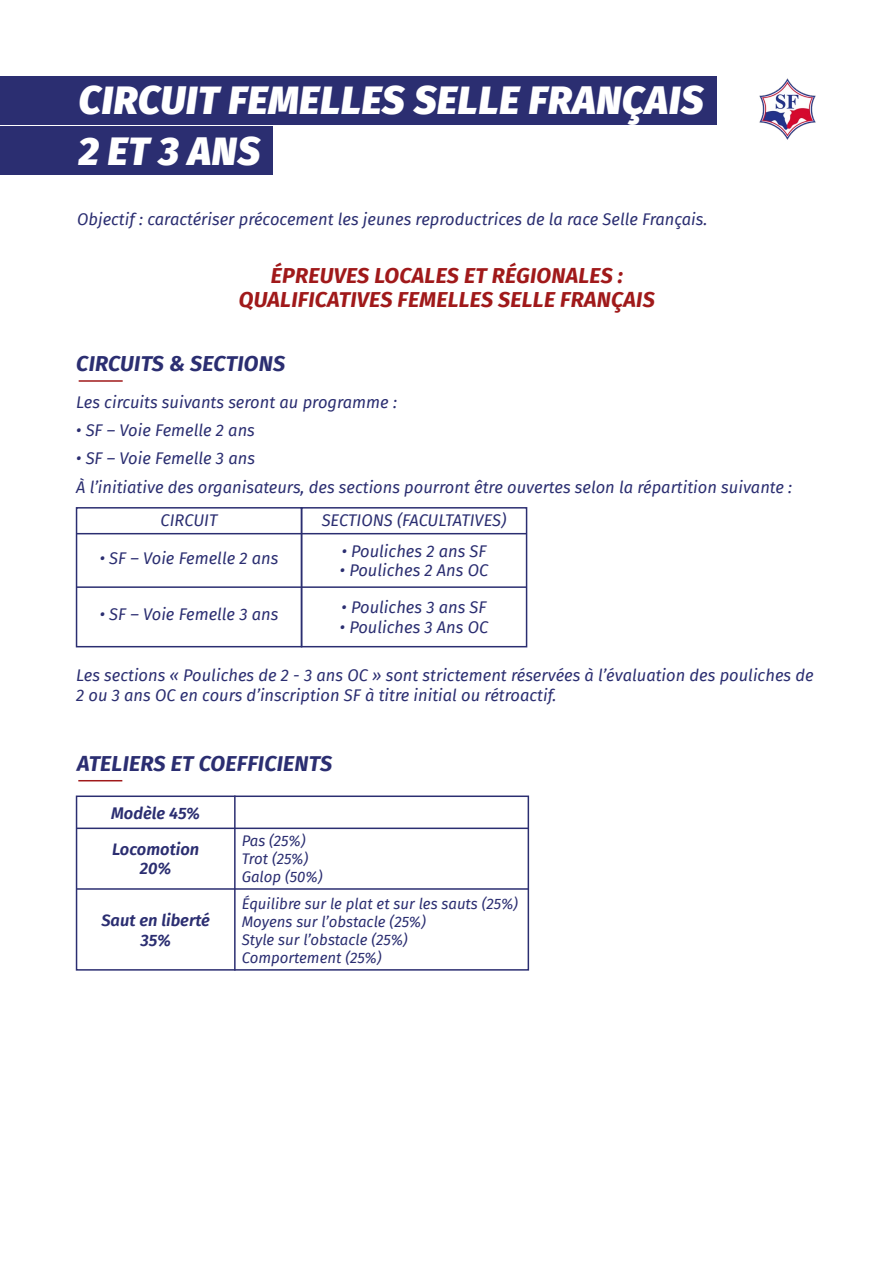
<style>
.page{position:relative;width:893px;height:1263px;background:#fff}
.page>*{position:absolute;margin:0;border:0;box-sizing:border-box;transform-origin:0 0}
.t1{font:italic 900 39px/51px "Fira Sans";letter-spacing:.02em;color:#fff}
.t2{font:italic 700 21.45px/24px "Fira Sans";letter-spacing:.01em;color:#a0191a;text-align:center}
.t3{font:italic 700 21.45px "Fira Sans";letter-spacing:.01em;color:#2b2e71}
.t4{font:italic 16.5px/28.3px "Fira Sans";color:#2b2e71}
.t5{font:italic 600 16.5px/35.5px "Fira Sans";color:#2b2e71}
.t6{font:italic 15px/18px "Fira Sans";color:#2b2e71}
</style>
<div class="page">
<div style="left:0;top:77px;width:716px;height:48px;background:#2b2e71"></div>
<div style="left:0;top:127px;width:272px;height:48px;background:#2b2e71"></div>
<hr style="left:79px;top:380px;width:44px;height:2px;background:#a0191a">
<hr style="left:78px;top:780px;width:44px;height:1px;background:#a0191a">
<div style="left:76px;top:507px;width:226px;height:140px;border:2px solid #2b2e71"></div>
<div style="left:301px;top:507px;width:226px;height:140px;border:2px solid #2b2e71"></div>
<hr style="left:77px;top:533px;width:450px;height:1px;background:#2b2e71">
<hr style="left:77px;top:586px;width:450px;height:2px;background:#2b2e71">
<img style="left:759px;top:78px;width:57px;height:62px">
<div style="left:76px;top:795px;width:453px;height:176px;border:2px solid #2b2e71"></div>
<hr style="left:76px;top:827px;width:453px;height:2px;background:#2b2e71">
<hr style="left:76px;top:888px;width:453px;height:2px;background:#2b2e71">
<hr style="left:234px;top:795px;width:2px;height:176px;background:#2b2e71">
<h1 class="t1" style="left:79px;top:71px;width:626px">CIRCUIT FEMELLES SELLE FRANÇAIS<br>2 ET 3 ANS</h1>
<p class="t4" style="left:77px;top:205px;width:632px">Objectif : caractériser précocement les jeunes reproductrices de la race Selle Français.</p>
<h2 class="t2" style="left:239px;top:262px;width:417px">ÉPREUVES LOCALES ET RÉGIONALES :<br>QUALIFICATIVES FEMELLES SELLE FRANÇAIS</h2>
<h2 class="t3" style="left:76px;top:345px;width:210px">CIRCUITS &amp; SECTIONS</h2>
<p class="t4" style="left:76px;top:387px;width:322px">Les circuits suivants seront au programme :</p>
<p class="t4" style="left:76px;top:416px;width:180px">• SF – Voie Femelle 2 ans</p>
<p class="t4" style="left:76px;top:444px;width:717px">• SF – Voie Femelle 3 ans<br>À l’initiative des organisateurs, des sections pourront être ouvertes selon la répartition suivante :</p>
<p class="t4" style="left:161px;top:505px;width:58px">CIRCUIT</p>
<p class="t4" style="left:100px;top:543px;width:180px">• SF – Voie Femelle 2 ans</p>
<p class="t4" style="left:100px;top:600px;width:180px">• SF – Voie Femelle 3 ans</p>
<p class="t4" style="left:322px;top:505px;width:186px">SECTIONS (FACULTATIVES)</p>
<p class="t4" style="left:342px;top:536px;width:146px">• Pouliches 2 ans SF</p>
<p class="t4" style="left:340px;top:556px;width:150px">• Pouliches 2 Ans OC</p>
<p class="t4" style="left:342px;top:593px;width:146px">• Pouliches 3 ans SF</p>
<p class="t4" style="left:340px;top:613px;width:150px">• Pouliches 3 Ans OC</p>
<p class="t4" style="left:76px;top:665px;width:739px;line-height:19.8px">Les sections « Pouliches de 2 - 3 ans OC » sont strictement réservées à l’évaluation des pouliches de<br>2 ou 3 ans OC en cours d’inscription SF à titre initial ou rétroactif.</p>
<h2 class="t3" style="left:77px;top:745px;width:257px">ATELIERS ET COEFFICIENTS</h2>
<p class="t5" style="left:111px;top:795px;width:90px">Modèle 45%<br>Locomotion</p>
<p class="t5" style="left:140px;top:850px;width:33px">20%</p>
<p class="t5" style="left:101px;top:910px;width:110px;line-height:19.8px;text-align:center">Saut en liberté<br>35%</p>
<p class="t6" style="left:242px;top:831px;width:82px">Pas (25%)<br>Trot (25%)<br>Galop (50%)</p>
<p class="t6" style="left:242px;top:894px;width:278px">Équilibre sur le plat et sur les sauts (25%)<br>Moyens sur l’obstacle (25%)<br>Style sur l’obstacle (25%)<br>Comportement (25%)</p>
</div>
